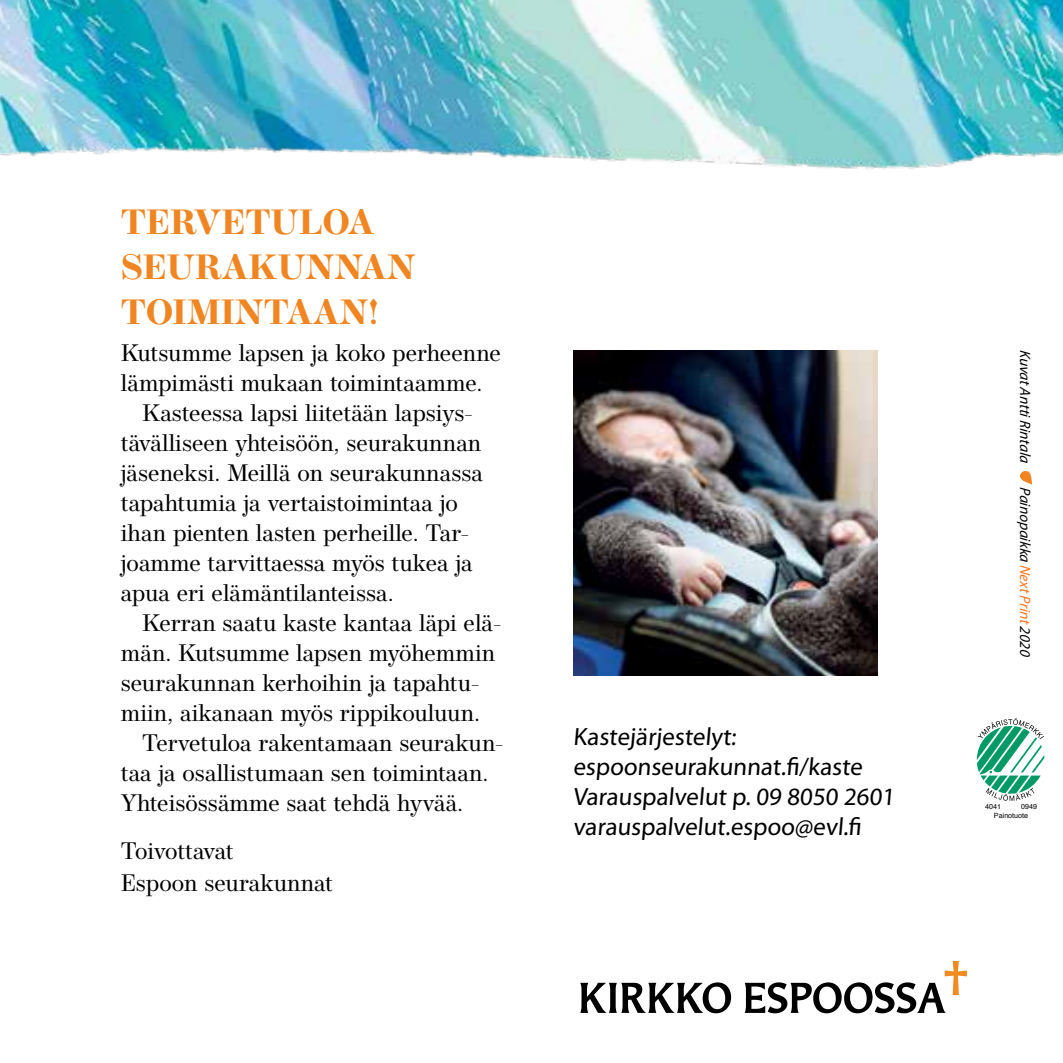
<style>
.page{position:relative;width:1063px;height:1063px;background:#fff}
.page>*{position:absolute;margin:0;border:0;box-sizing:border-box;transform-origin:0 0}
.t1{font:700 35px/45px "Operetta 8";color:#f08521}
.t2{font:25px/30px "Myriad Pro";letter-spacing:.005em;color:#000}
.t3{font:23.75px/32.5px "Operetta 8";color:#000}
.t4{font:italic 15px "Myriad Pro";color:#000}
.t5{font:7.25px/8.5px "Helvetica";color:#000}
.s1{color:#f47721}
</style>
<div class="page">
<img style="left:573px;top:351px;width:304px;height:324px">
<svg style="left:580px;top:982px;width:151px;height:31px"></svg>
<svg style="left:745px;top:961px;width:222px;height:52px"></svg>
<svg style="left:977px;top:718px;width:67px;height:83px"></svg>
<img style="left:0;top:0;width:1063px;height:170px">
<svg style="left:1020px;top:471px;width:12px;height:13px"></svg>
<h1 class="t1" style="left:121px;top:199px;width:297px">TERVETULOA<br>SEURAKUNNAN<br>TOIMINTAAN!</h1>
<p class="t3" style="left:121px;top:337px;width:382px">Kutsumme lapsen ja koko perheenne</p>
<p class="t3" style="left:121px;top:367px;width:363px">lämpimästi mukaan toimintaamme.</p>
<p class="t3" style="left:142px;top:397px;width:332px">Kasteessa lapsi liitetään lapsiys-</p>
<p class="t3" style="left:121px;top:427px;width:362px">tävälliseen yhteisöön, seurakunnan</p>
<p class="t3" style="left:121px;top:457px;width:364px">jäseneksi. Meillä on seurakunnassa</p>
<p class="t3" style="left:121px;top:487px;width:339px">tapahtumia ja vertaistoimintaa jo</p>
<p class="t3" style="left:121px;top:517px;width:350px">ihan pienten lasten perheille. Tar-</p>
<p class="t3" style="left:121px;top:547px;width:353px">joamme tarvittaessa myös tukea ja</p>
<p class="t3" style="left:121px;top:577px;width:274px">apua eri elämäntilanteissa.</p>
<p class="t3" style="left:142px;top:607px;width:361px">Kerran saatu kaste kantaa läpi elä-</p>
<p class="t3" style="left:121px;top:637px;width:376px">män. Kutsumme lapsen myöhemmin</p>
<p class="t3" style="left:121px;top:667px;width:360px">seurakunnan kerhoihin ja tapahtu-</p>
<p class="t3" style="left:121px;top:697px;width:361px">miin, aikanaan myös rippikouluun.</p>
<p class="t3" style="left:142px;top:727px;width:363px">Tervetuloa rakentamaan seurakun-</p>
<p class="t3" style="left:121px;top:757px;width:369px">taa ja osallistumaan sen toimintaan.</p>
<p class="t3" style="left:121px;top:787px;width:344px">Yhteisössämme saat tehdä hyvää.</p>
<p class="t3" style="left:121px;top:834px;width:214px">Toivottavat<br>Espoon seurakunnat</p>
<p class="t2" style="left:573px;top:722px;width:326px">Kastejärjestelyt: espoonseurakunnat.fi/kaste<br>Varauspalvelut p. 09 8050 2601 varauspalvelut.espoo@evl.fi</p>
<p class="t4" style="left:1034px;top:350px;width:116px;rotate:90deg">Kuvat Antti Rintala</p>
<p class="t4" style="left:1034px;top:487px;width:172px;rotate:90deg">Painopaikka <span class="s1">Next Print</span> 2020</p>
<p class="t5" style="left:985px;top:802px;width:17px">4041</p>
<p class="t5" style="left:994px;top:802px;width:45px;text-indent:27px">0949<br>Painotuote</p>
</div>
